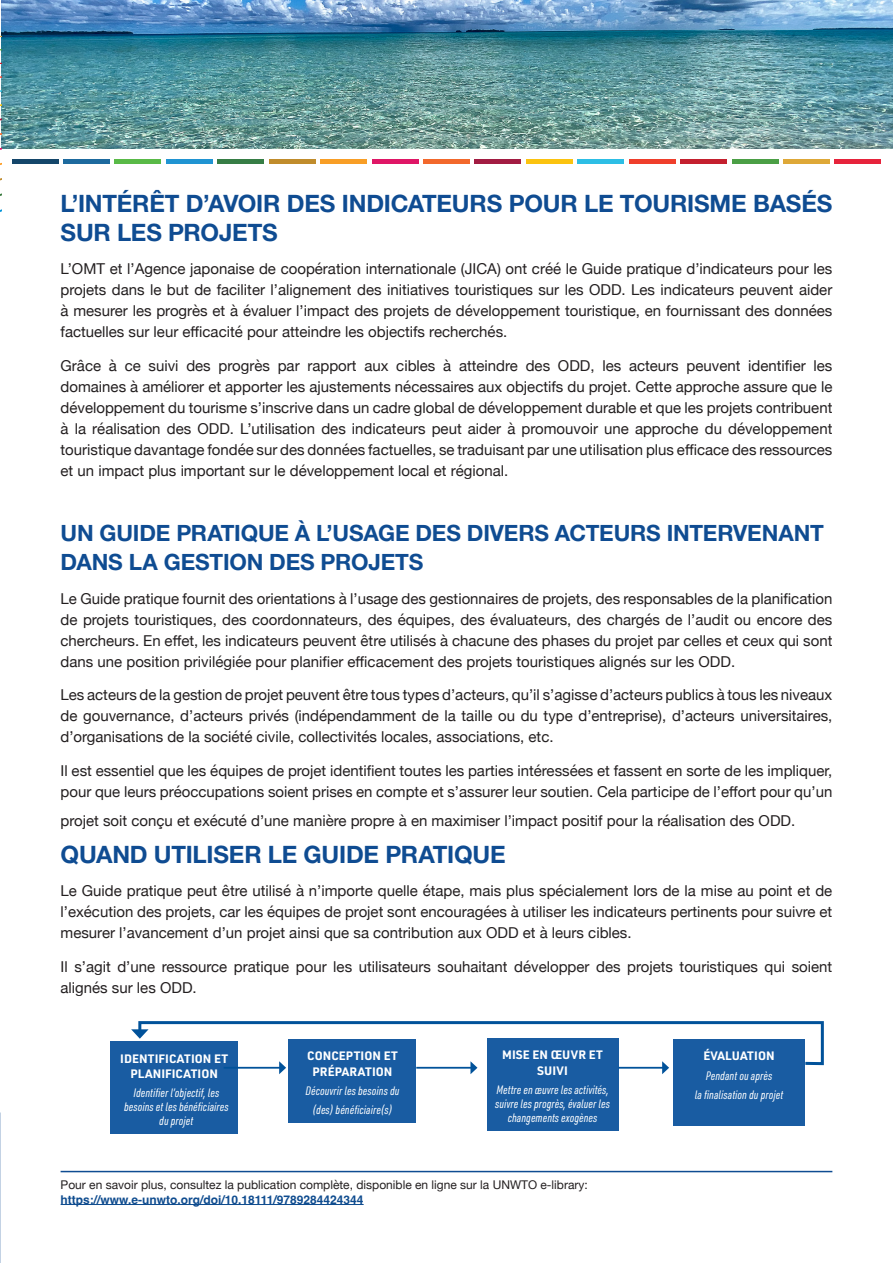
<style>
.page{position:relative;width:893px;height:1263px;background:#fff}
.page>*{position:absolute;margin:0;border:0;box-sizing:border-box;transform-origin:0 0}
.t1{font:700 24px/28.8px "Helvetica Neue LT Std";letter-spacing:-.01em;color:#0f4c92}
.t2{font:700 22.5px/28.8px "Helvetica Neue LT Std";letter-spacing:-.01em;color:#0f4c92}
.D_Body_10_15_JUSTIFIED{font:15px/21px "Helvetica Neue";color:#231f20;text-align:justify}
.Table_text_8_10_5{font:italic 12px/13.8px "URWDIN Cond";letter-spacing:.005em;color:#fff;text-align:center}
.D_Body_10_15_JUSTIFIED-2{font:12px/14.4px "Helvetica Neue";color:#231f20}
.Table_text_8_10_5-2{font:700 12px/15.8px "URWDIN";letter-spacing:.005em;color:#fff;text-align:center}
.s1{font-family:"Helvetica";font-weight:700;color:#0f4c8f}
</style>
<div class="page">
<hr style="left:61px;top:1204px;width:303px;height:1px;background:#0f4c8f">
<div style="left:269px;top:159px;width:46px;height:5px;background:#c08c2c"></div>
<div style="left:783px;top:159px;width:47px;height:5px;background:#dea838"></div>
<div style="left:475px;top:159px;width:46px;height:5px;background:#a21c42"></div>
<div style="left:629px;top:159px;width:46px;height:5px;background:#ef3e2b"></div>
<div style="left:63px;top:159px;width:47px;height:5px;background:#1d6a9e"></div>
<div style="left:680px;top:159px;width:47px;height:5px;background:#c4202e"></div>
<div style="left:372px;top:159px;width:46px;height:5px;background:#df1666"></div>
<div style="left:12px;top:159px;width:46px;height:5px;background:#14466a"></div>
<div style="left:526px;top:159px;width:46px;height:5px;background:#fbc310"></div>
<div style="left:320px;top:159px;width:47px;height:5px;background:#f89e26"></div>
<div style="left:218px;top:159px;width:46px;height:5px;background:#367d45"></div>
<div style="left:578px;top:159px;width:46px;height:5px;background:#2dbee5"></div>
<div style="left:166px;top:159px;width:47px;height:5px;background:#2094d2"></div>
<div style="left:115px;top:159px;width:46px;height:5px;background:#59ba47"></div>
<div style="left:423px;top:159px;width:47px;height:5px;background:#f2682c"></div>
<div style="left:732px;top:159px;width:46px;height:5px;background:#4b9f45"></div>
<div style="left:835px;top:159px;width:46px;height:5px;background:#e6233b"></div>
<img style="left:1px;top:0;width:892px;height:149px">
<hr style="left:61px;top:1171px;width:771px;height:1px;background:#0f4c92">
<div style="left:110px;top:1041px;width:128px;height:92px;background:#195ca2"></div>
<div style="left:289px;top:1039px;width:127px;height:84px;background:#195ca2"></div>
<div style="left:487px;top:1038px;width:131px;height:92px;background:#195ca2"></div>
<svg style="left:131px;top:1021px;width:693px;height:53px"></svg>
<div style="left:673px;top:1039px;width:132px;height:87px;background:#195ca2"></div>
<svg style="left:0;top:35px;width:1px;height:177px"></svg>
<p class="t1" style="left:61px;top:188px;width:773px">L’INTÉRÊT D’AVOIR DES INDICATEURS POUR LE TOURISME BASÉS<br>SUR LES PROJETS</p>
<p class="D_Body_10_15_JUSTIFIED" style="left:61px;top:259px;width:773px">L’OMT et l’Agence japonaise de coopération internationale (JICA) ont créé le Guide pratique d’indicateurs pour les projets dans le but de faciliter l’alignement des initiatives touristiques sur les ODD. Les indicateurs peuvent aider à mesurer les progrès et à évaluer l’impact des projets de développement touristique, en fournissant des données factuelles sur leur efficacité pour atteindre les objectifs recherchés.</p>
<p class="D_Body_10_15_JUSTIFIED" style="left:61px;top:356px;width:773px">Grâce à ce suivi des progrès par rapport aux cibles à atteindre des ODD, les acteurs peuvent identifier les domaines à améliorer et apporter les ajustements nécessaires aux objectifs du projet. Cette approche assure que le développement du tourisme s’inscrive dans un cadre global de développement durable et que les projets contribuent à la réalisation des ODD. L’utilisation des indicateurs peut aider à promouvoir une approche du développement touristique davantage fondée sur des données factuelles, se traduisant par une utilisation plus efficace des ressources et un impact plus important sur le développement local et régional.</p>
<p class="t2" style="left:61px;top:518px;width:765px">UN GUIDE PRATIQUE À L’USAGE DES DIVERS ACTEURS INTERVENANT<br>DANS LA GESTION DES PROJETS</p>
<p class="D_Body_10_15_JUSTIFIED" style="left:61px;top:589px;width:773px">Le Guide pratique fournit des orientations à l’usage des gestionnaires de projets, des responsables de la planification de projets touristiques, des coordonnateurs, des équipes, des évaluateurs, des chargés de l’audit ou encore des chercheurs. En effet, les indicateurs peuvent être utilisés à chacune des phases du projet par celles et ceux qui sont dans une position privilégiée pour planifier efficacement des projets touristiques alignés sur les ODD.</p>
<p class="D_Body_10_15_JUSTIFIED" style="left:61px;top:685px;width:773px">Les acteurs de la gestion de projet peuvent être tous types d’acteurs, qu’il s’agisse d’acteurs publics à tous les niveaux de gouvernance, d’acteurs privés (indépendamment de la taille ou du type d’entreprise), d’acteurs universitaires, d’organisations de la société civile, collectivités locales, associations, etc.</p>
<p class="D_Body_10_15_JUSTIFIED" style="left:61px;top:761px;width:773px">Il est essentiel que les équipes de projet identifient toutes les parties intéressées et fassent en sorte de les impliquer, pour que leurs préoccupations soient prises en compte et s’assurer leur soutien. Cela participe de l’effort pour qu’un</p>
<p class="D_Body_10_15_JUSTIFIED" style="left:61px;top:811px;width:736px">projet soit conçu et exécuté d’une manière propre à en maximiser l’impact positif pour la réalisation des ODD.</p>
<p class="t1" style="left:61px;top:839px;width:447px">QUAND UTILISER LE GUIDE PRATIQUE</p>
<p class="D_Body_10_15_JUSTIFIED" style="left:61px;top:881px;width:773px">Le Guide pratique peut être utilisé à n’importe quelle étape, mais plus spécialement lors de la mise au point et de l’exécution des projets, car les équipes de projet sont encouragées à utiliser les indicateurs pertinents pour suivre et mesurer l’avancement d’un projet ainsi que sa contribution aux ODD et à leurs cibles.</p>
<p class="D_Body_10_15_JUSTIFIED" style="left:61px;top:957px;width:773px">Il s’agit d’une ressource pratique pour les utilisateurs souhaitant développer des projets touristiques qui soient alignés sur les ODD.</p>
<p class="Table_text_8_10_5-2" style="left:120px;top:1050px;width:110px">IDENTIFICATION ET<br>PLANIFICATION</p>
<p class="Table_text_8_10_5" style="left:124px;top:1086px;width:106px">Identifier l’objectif, les besoins et les bénéficiaires du projet</p>
<p class="Table_text_8_10_5-2" style="left:307px;top:1048px;width:92px">CONCEPTION ET<br>PRÉPARATION</p>
<p class="Table_text_8_10_5" style="left:305px;top:1084px;width:95px">Découvrir les besoins du</p>
<p class="Table_text_8_10_5" style="left:313px;top:1103px;width:81px">(des) bénéficiaire(s)</p>
<p class="Table_text_8_10_5-2" style="left:502px;top:1047px;width:102px">MISE EN ŒUVR ET<br>SUIVI</p>
<p class="Table_text_8_10_5" style="left:495px;top:1083px;width:116px">Mettre en œuvre les activités, suivre les progrès, évaluer les changements exogènes</p>
<p class="D_Body_10_15_JUSTIFIED-2" style="left:61px;top:1178px;width:529px">Pour en savoir plus, consultez la publication complète, disponible en ligne sur la UNWTO e-library: <span class="s1">https://www.e-unwto.org/doi/10.18111/9789284424344</span></p>
<p class="Table_text_8_10_5-2" style="left:703px;top:1048px;width:73px">ÉVALUATION</p>
<p class="Table_text_8_10_5" style="left:706px;top:1068px;width:68px">Pendant ou après</p>
<p class="Table_text_8_10_5" style="left:695px;top:1087px;width:90px">la finalisation du projet</p>
</div>
